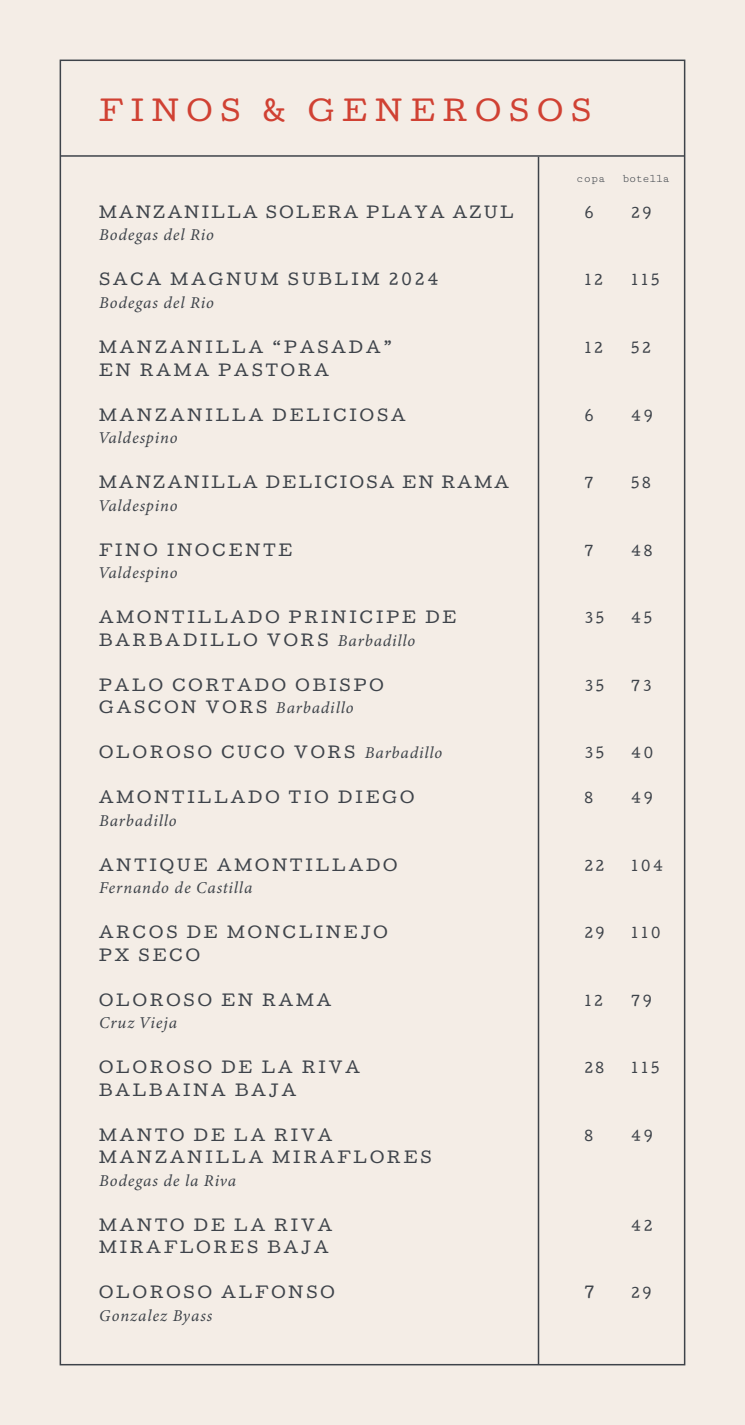
<style>
.page{position:relative;width:745px;height:1425px;background:#fff}
.page>*{position:absolute;margin:0;border:0;box-sizing:border-box;transform-origin:0 0}
.t1{font:27px "Cutive";letter-spacing:.3em;color:#d04133}
.t2{font:italic 16.5px "Minion Variable Concept";letter-spacing:.05em;color:#3e434a}
.t3{font:15px "Cutive";letter-spacing:.2em;color:#3e434a}
.t4{font:15px "Cutive";letter-spacing:.16em;color:#3e434a}
.t5{font:13.5px "Cutive";letter-spacing:.2em;color:#3e434a}
.t6{font:12px "Cutive Mono";letter-spacing:-.05em;color:#3e434a}
.s1{font-family:"Minion Variable Concept";font-style:italic;font-size:16.5px}
</style>
<div class="page">
<div style="left:0;top:0;width:744px;height:1424px;background:#f4ede6"></div>
<hr style="left:60px;top:155px;width:624px;height:2px;background:#3e434a">
<hr style="left:537px;top:157px;width:2px;height:1207px;background:#3e434a">
<h1 class="t1" style="left:99px;top:90px;width:493px">FINOS &amp; GENEROSOS</h1>
<p class="t6" style="left:576px;top:172px;width:31px">copa</p>
<p class="t6" style="left:622px;top:172px;width:49px">botella</p>
<p class="t4" style="left:99px;top:201px;width:415px">MANZANILLA SOLERA PLAYA AZUL</p>
<p class="t5" style="left:584px;top:202px;width:10px">6</p>
<p class="t5" style="left:630px;top:202px;width:22px">29</p>
<p class="t2" style="left:99px;top:224px;width:116px">Bodegas del Rio</p>
<p class="t3" style="left:99px;top:268px;width:340px">SACA MAGNUM SUBLIM 2024</p>
<p class="t5" style="left:584px;top:270px;width:20px">12</p>
<p class="t5" style="left:630px;top:270px;width:30px">115</p>
<p class="t2" style="left:99px;top:291px;width:116px">Bodegas del Rio</p>
<p class="t3" style="left:99px;top:336px;width:294px">MANZANILLA “PASADA”</p>
<p class="t5" style="left:584px;top:337px;width:20px">12</p>
<p class="t5" style="left:630px;top:337px;width:21px">52</p>
<p class="t3" style="left:99px;top:358px;width:231px">EN RAMA PASTORA</p>
<p class="t3" style="left:99px;top:403px;width:308px">MANZANILLA DELICIOSA</p>
<p class="t5" style="left:584px;top:405px;width:10px">6</p>
<p class="t5" style="left:630px;top:405px;width:23px">49</p>
<p class="t2" style="left:99px;top:426px;width:80px">Valdespino</p>
<p class="t4" style="left:99px;top:471px;width:411px">MANZANILLA DELICIOSA EN RAMA</p>
<p class="t5" style="left:584px;top:472px;width:11px">7</p>
<p class="t5" style="left:630px;top:472px;width:21px">58</p>
<p class="t2" style="left:99px;top:494px;width:80px">Valdespino</p>
<p class="t3" style="left:99px;top:538px;width:195px">FINO INOCENTE</p>
<p class="t5" style="left:584px;top:540px;width:11px">7</p>
<p class="t5" style="left:630px;top:540px;width:23px">48</p>
<p class="t2" style="left:99px;top:561px;width:80px">Valdespino</p>
<p class="t3" style="left:99px;top:606px;width:358px">AMONTILLADO PRINICIPE DE</p>
<p class="t5" style="left:584px;top:607px;width:21px">35</p>
<p class="t5" style="left:630px;top:607px;width:22px">45</p>
<p class="t3" style="left:99px;top:628px;width:317px">BARBADILLO VORS <span class="s1">Barbadillo</span></p>
<p class="t3" style="left:99px;top:673px;width:286px">PALO CORTADO OBISPO</p>
<p class="t5" style="left:584px;top:675px;width:21px">35</p>
<p class="t5" style="left:630px;top:675px;width:22px">73</p>
<p class="t3" style="left:99px;top:696px;width:256px">GASCON VORS <span class="s1">Barbadillo</span></p>
<p class="t3" style="left:99px;top:741px;width:344px">OLOROSO CUCO VORS <span class="s1">Barbadillo</span></p>
<p class="t5" style="left:584px;top:742px;width:21px">35</p>
<p class="t5" style="left:630px;top:742px;width:23px">40</p>
<p class="t3" style="left:99px;top:786px;width:316px">AMONTILLADO TIO DIEGO</p>
<p class="t5" style="left:584px;top:787px;width:10px">8</p>
<p class="t5" style="left:630px;top:787px;width:23px">49</p>
<p class="t2" style="left:99px;top:809px;width:79px">Barbadillo</p>
<p class="t3" style="left:99px;top:853px;width:300px">ANTIQUE AMONTILLADO</p>
<p class="t5" style="left:584px;top:855px;width:21px">22</p>
<p class="t5" style="left:630px;top:855px;width:33px">104</p>
<p class="t2" style="left:99px;top:876px;width:155px">Fernando de Castilla</p>
<p class="t3" style="left:99px;top:921px;width:290px">ARCOS DE MONCLINEJO</p>
<p class="t5" style="left:584px;top:922px;width:22px">29</p>
<p class="t5" style="left:630px;top:922px;width:31px">110</p>
<p class="t3" style="left:99px;top:943px;width:102px">PX SECO</p>
<p class="t3" style="left:99px;top:988px;width:234px">OLOROSO EN RAMA</p>
<p class="t5" style="left:584px;top:990px;width:20px">12</p>
<p class="t5" style="left:630px;top:990px;width:22px">79</p>
<p class="t2" style="left:99px;top:1011px;width:79px">Cruz Vieja</p>
<p class="t3" style="left:99px;top:1056px;width:262px">OLOROSO DE LA RIVA</p>
<p class="t5" style="left:584px;top:1057px;width:21px">28</p>
<p class="t5" style="left:630px;top:1057px;width:30px">115</p>
<p class="t3" style="left:99px;top:1078px;width:198px">BALBAINA BAJA</p>
<p class="t3" style="left:99px;top:1123px;width:234px">MANTO DE LA RIVA</p>
<p class="t5" style="left:584px;top:1125px;width:10px">8</p>
<p class="t5" style="left:630px;top:1125px;width:23px">49</p>
<p class="t3" style="left:99px;top:1146px;width:334px">MANZANILLA MIRAFLORES</p>
<p class="t2" style="left:99px;top:1169px;width:139px">Bodegas de la Riva</p>
<p class="t3" style="left:99px;top:1213px;width:234px">MANTO DE LA RIVA</p>
<p class="t5" style="left:630px;top:1215px;width:23px">42</p>
<p class="t3" style="left:99px;top:1236px;width:231px">MIRAFLORES BAJA</p>
<p class="t3" style="left:99px;top:1281px;width:237px">OLOROSO ALFONSO</p>
<p class="t3" style="left:584px;top:1281px;width:12px">7</p>
<p class="t5" style="left:630px;top:1282px;width:22px">29</p>
<p class="t2" style="left:99px;top:1304px;width:115px">Gonzalez Byass</p>
</div>
